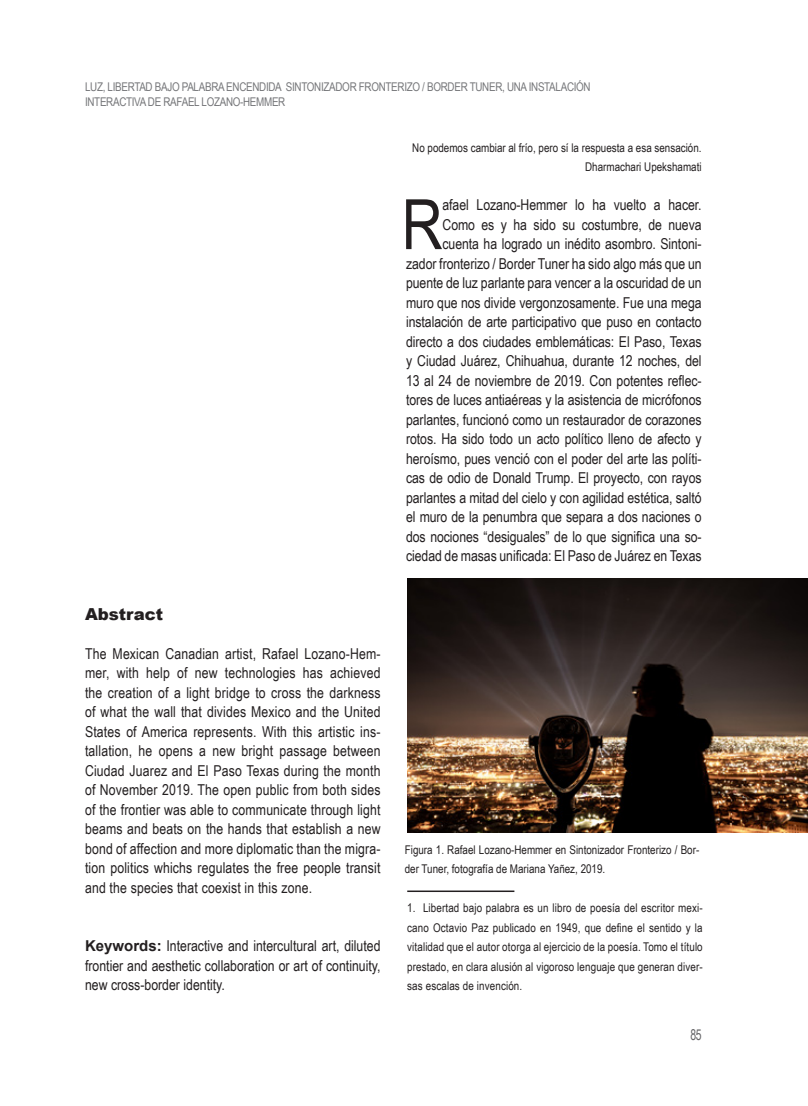
<style>
.page{position:relative;width:808px;height:1106px;background:#fff}
.page>*{position:absolute;margin:0;border:0;box-sizing:border-box;transform-origin:0 0}
.Cuerpo{font:69.45px "Arial Narrow";color:#231f20}
.Subtítulos{font:900 16.5px "Arial";color:#231f20}
.Cuerpo-2{font:15px/19.5px "Arial Narrow";letter-spacing:-.005em;color:#231f20;text-align:justify}
.t1{font:15px "Arial Narrow";color:#636366;scale:.85 1}
.nota{font:12px/19.5px "Arial Narrow";color:#231f20;text-align:justify}
.t2{font:12px "Arial Narrow";letter-spacing:-.025em;color:#757679}
.fig{font:12px/19.5px "Arial Narrow";color:#231f20}
.s1{font-family:"Arial";font-weight:700}
</style>
<div class="page">
<img style="left:407px;top:578px;width:401px;height:255px">
<hr style="left:407px;top:890px;width:107px;height:2px;background:#231f20">
<p class="t2" style="left:85px;top:78px;width:507px">LUZ, LIBERTAD BAJO PALABRA ENCENDIDA SINTONIZADOR FRONTERIZO / BORDER TUNER, UNA INSTALACIÓN</p>
<p class="t2" style="left:85px;top:93px;width:202px">INTERACTIVA DE RAFAEL LOZANO-HEMMER</p>
<p class="nota" style="left:412px;top:137px;width:291px;text-align:right">No podemos cambiar al frío, pero sí la respuesta a esa sensación.<br>Dharmachari Upekshamati</p>
<p class="Subtítulos" style="left:85px;top:602px;width:80px">Abstract</p>
<p class="Cuerpo-2" style="left:85px;top:643px;width:297px">The Mexican Canadian artist, Rafael Lozano-Hem&shy;mer, with help of new technologies has achieved the creation of a light bridge to cross the darkness of what the wall that divides Mexico and the United States of America represents. With this artistic ins&shy;tallation, he opens a new bright passage between Ciudad Juarez and El Paso Texas during the month of November 2019. The open public from both sides of the frontier was able to communicate through light beams and beats on the hands that establish a new bond of affection and more diplomatic than the migra&shy;tion politics whichs regulates the free people transit and the species that coexist in this zone.</p>
<p class="Cuerpo-2" style="left:85px;top:935px;width:297px"><span class="s1">Keywords:</span> Interactive and intercultural art, diluted frontier and aesthetic collaboration or art of continuity, new cross-border identity.</p>
<p class="Cuerpo-2" style="left:406px;top:194px;width:297px;text-align:right">afael Lozano-Hemmer lo ha vuelto a hacer.<br>Como es y ha sido su costumbre, de nueva cuenta ha logrado un inédito asombro. Sintoni-<br>zador fronterizo / Border Tuner ha sido algo más que un puente de luz parlante para vencer a la oscuridad de un muro que nos divide vergonzosamente. Fue una mega instalación de arte participativo que puso en contacto directo a dos ciudades emblemáticas: El Paso, Texas y Ciudad Juárez, Chihuahua, durante 12 noches, del 13 al 24 de noviembre de 2019. Con potentes reflec&shy;tores de luces antiaéreas y la asistencia de micrófonos parlantes, funcionó como un restaurador de corazones rotos. Ha sido todo un acto político lleno de afecto y heroísmo, pues venció con el poder del arte las políti&shy;cas de odio de Donald Trump. El proyecto, con rayos parlantes a mitad del cielo y con agilidad estética, saltó el muro de la penumbra que separa a dos naciones o dos nociones “desiguales” de lo que significa una so&shy;ciedad de masas unificada: El Paso de Juárez en Texas</p>
<p class="Cuerpo" style="left:402px;top:174px;width:43px">R</p>
<p class="fig" style="left:405px;top:839px;width:296px">Figura 1. Rafael Lozano-Hemmer en Sintonizador Fronterizo / Bor&shy;der Tuner, fotografía de Mariana Yañez, 2019.</p>
<p class="nota" style="left:407px;top:898px;width:297px">1. Libertad bajo palabra es un libro de poesía del escritor mexi&shy;cano Octavio Paz publicado en 1949, que define el sentido y la vitalidad que el autor otorga al ejercicio de la poesía. Tomo el título prestado, en clara alusión al vigoroso lenguaje que generan diver&shy;sas escalas de invención.</p>
<p class="t1" style="left:690px;top:1024px;width:15px">85</p>
</div>
